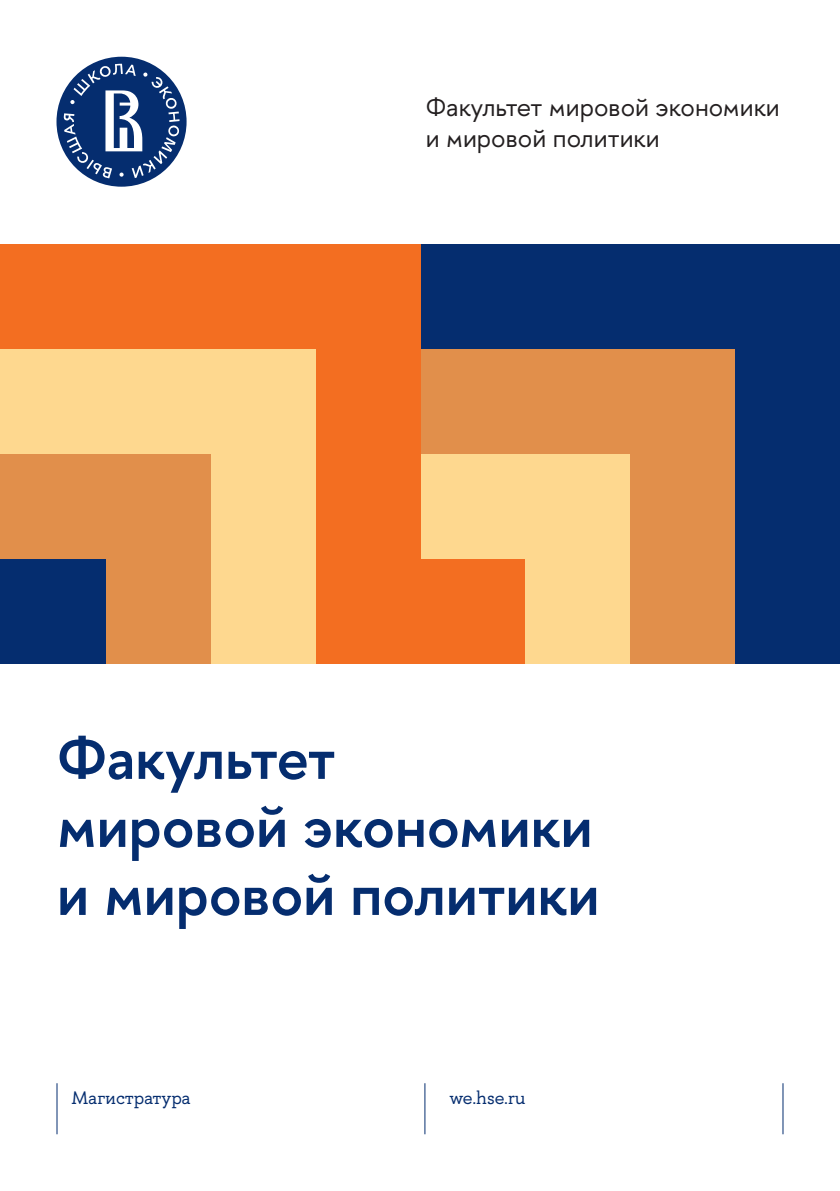
<style>
.page{position:relative;width:840px;height:1191px;background:#fff}
.page>*{position:absolute;margin:0;border:0;box-sizing:border-box;transform-origin:0 0}
.t1{font:600 60px/68px "HSE Sans";color:#052d6f}
.t2{font:26px/31.2px "HSE Sans";color:#231f20}
.t3{font:18px "HSE Slab";color:#052d6f}
</style>
<div class="page">
<hr style="left:782px;top:1083px;width:1px;height:51px;background:#052d6f">
<div style="left:56px;top:57px;width:130px;height:130px;background:#052d6f;border-radius:50%"></div>
<svg style="left:64px;top:64px;width:115px;height:114px"></svg>
<hr style="left:56px;top:1083px;width:1px;height:51px;background:#052d6f">
<hr style="left:424px;top:1083px;width:1px;height:51px;background:#052d6f">
<div style="left:419px;top:244px;width:420px;height:420px;background:#052d6f"></div>
<div style="left:419px;top:349px;width:315px;height:315px;background:#e18f4b"></div>
<div style="left:419px;top:454px;width:210px;height:210px;background:#fed88f"></div>
<div style="left:373px;top:559px;width:151px;height:105px;background:#f36e21"></div>
<div style="left:0;top:244px;width:420px;height:420px;background:#f36e21"></div>
<div style="left:0;top:349px;width:315px;height:315px;background:#fed88f"></div>
<div style="left:0;top:454px;width:210px;height:210px;background:#e18f4b"></div>
<div style="left:0;top:559px;width:105px;height:105px;background:#052d6f"></div>
<p class="t2" style="left:425px;top:92px;width:355px">Факультет мировой экономики и мировой политики</p>
<p class="t1" style="left:57px;top:724px;width:543px">Факультет<br>мировой экономики и мировой политики</p>
<p class="t3" style="left:71px;top:1086px;width:121px">Магистратура</p>
<p class="t3" style="left:449px;top:1086px;width:77px">we.hse.ru</p>
</div>
